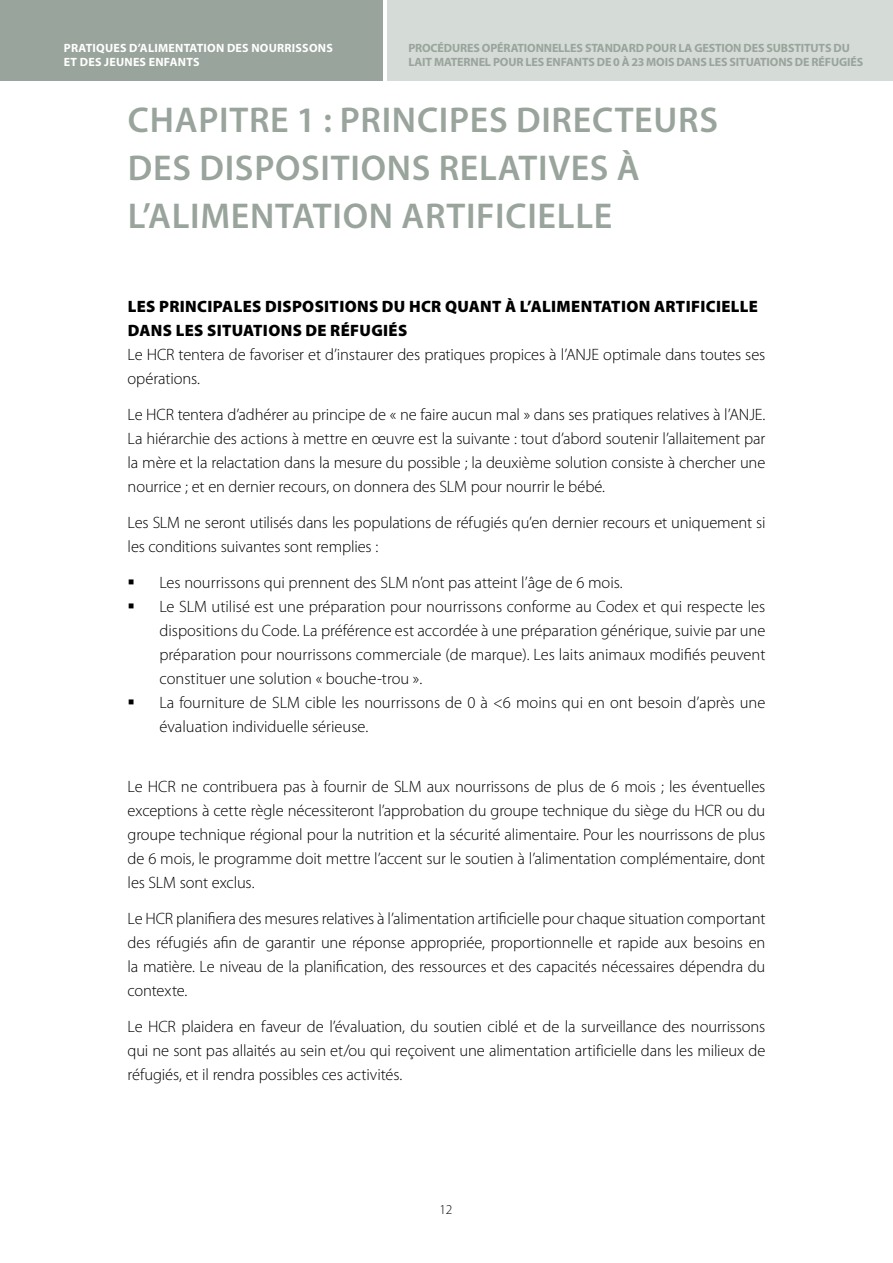
<style>
.page{position:relative;width:893px;height:1263px;background:#fff}
.page>*{position:absolute;margin:0;border:0;box-sizing:border-box;transform-origin:0 0}
.t1{font:600 36px "Myriad Pro";letter-spacing:.02em;color:#99a49c}
.t2{font:300 16.5px/24px "Myriad Pro";color:#000;text-align:justify}
.t3{font:900 16.5px/24px "Myriad Pro";letter-spacing:.02em;color:#000}
.t4{font:300 13.5px "Myriad Pro";color:#000}
.t5{font:700 12px/14.4px "Myriad Pro";letter-spacing:-.01em;color:#99a49c}
.t6{font:700 12px/14.4px "Myriad Pro";letter-spacing:.02em;color:#fff}
</style>
<div class="page">
<div style="left:0;top:0;width:383px;height:81px;background:#99a49c"></div>
<div style="left:387px;top:0;width:506px;height:81px;background:#d5dbd7"></div>
<p class="t6" style="left:64px;top:40px;width:270px">PRATIQUES D’ALIMENTATION DES NOURRISSONS<br>ET DES JEUNES ENFANTS</p>
<p class="t5" style="left:408px;top:40px;width:456px">PROCÉDURES OPÉRATIONNELLES STANDARD POUR LA GESTION DES SUBSTITUTS DU<br>LAIT MATERNEL POUR LES ENFANTS DE 0 À 23 MOIS DANS LES SITUATIONS DE RÉFUGIÉS</p>
<h1 class="t1" style="left:128px;top:100px;width:67px">CHAPITRE</h1>
<h1 class="t1" style="left:297px;top:100px;width:160px">1 : PRI NCIPES</h1>
<h1 class="t1" style="left:516px;top:100px;width:19px">DIRE</h1>
<h1 class="t1" style="left:592px;top:100px;width:44px">CTEURS</h1>
<h1 class="t1" style="left:128px;top:148px;width:21px">DES</h1>
<h1 class="t1" style="left:199px;top:148px;width:19px">DISP</h1>
<h1 class="t1" style="left:275px;top:148px;width:41px">OSITI</h1>
<h1 class="t1" style="left:361px;top:148px;width:97px">ONS RELATI</h1>
<h1 class="t1" style="left:548px;top:148px;width:93px">VES À</h1>
<h1 class="t1" style="left:128px;top:196px;width:42px">L’ALIME</h1>
<h1 class="t1" style="left:250px;top:196px;width:43px">NTATI</h1>
<h1 class="t1" style="left:343px;top:196px;width:78px">ON ARTI</h1>
<h1 class="t1" style="left:476px;top:196px;width:69px">FICIELLE</h1>
<p class="t3" style="left:128px;top:295px;width:632px">LES PRINCIPALES DISPOSITIONS DU HCR QUANT À L’ALIMENTATION ARTIFICIELLE<br>DANS LES SITUATIONS DE RÉFUGIÉS</p>
<p class="t2" style="left:128px;top:343px;width:639px">Le HCR tentera de favoriser et d’instaurer des pratiques propices à l’ANJE optimale dans toutes ses opérations.</p>
<p class="t2" style="left:128px;top:403px;width:639px">Le HCR tentera d’adhérer au principe de « ne faire aucun mal » dans ses pratiques relatives à l’ANJE.<br>La hiérarchie des actions à mettre en œuvre est la suivante : tout d’abord soutenir l’allaitement par la mère et la relactation dans la mesure du possible ; la deuxième solution consiste à chercher une nourrice ; et en dernier recours, on donnera des SLM pour nourrir le bébé.</p>
<p class="t2" style="left:128px;top:511px;width:639px">Les SLM ne seront utilisés dans les populations de réfugiés qu’en dernier recours et uniquement si les conditions suivantes sont remplies :</p>
<p class="t2" style="left:159px;top:571px;width:607px;text-align:left">Les nourrissons qui prennent des SLM n’ont pas atteint l’âge de 6 mois.<br>Le SLM utilisé est une préparation pour nourrissons conforme au Codex et qui respecte les dispositions du Code. La préférence est accordée à une préparation générique, suivie par une préparation pour nourrissons commerciale (de marque). Les laits animaux modifiés peuvent constituer une solution « bouche-trou ».<br>La fourniture de SLM cible les nourrissons de 0 à &lt;6 moins qui en ont besoin d’après une évaluation individuelle sérieuse.</p>
<p class="t2" style="left:128px;top:775px;width:639px">Le HCR ne contribuera pas à fournir de SLM aux nourrissons de plus de 6 mois ; les éventuelles exceptions à cette règle nécessiteront l’approbation du groupe technique du siège du HCR ou du groupe technique régional pour la nutrition et la sécurité alimentaire. Pour les nourrissons de plus de 6 mois, le programme doit mettre l’accent sur le soutien à l’alimentation complémentaire, dont les SLM sont exclus.</p>
<p class="t2" style="left:128px;top:907px;width:639px">Le HCR planifiera des mesures relatives à l’alimentation artificielle pour chaque situation comportant des réfugiés afin de garantir une réponse appropriée, proportionnelle et rapide aux besoins en la matière. Le niveau de la planification, des ressources et des capacités nécessaires dépendra du contexte.</p>
<p class="t2" style="left:128px;top:1015px;width:639px">Le HCR plaidera en faveur de l’évaluation, du soutien ciblé et de la surveillance des nourrissons qui ne sont pas allaités au sein et/ou qui reçoivent une alimentation artificielle dans les milieux de réfugiés, et il rendra possibles ces activités.</p>
<p class="t4" style="left:439px;top:1202px;width:15px">12</p>
</div>
